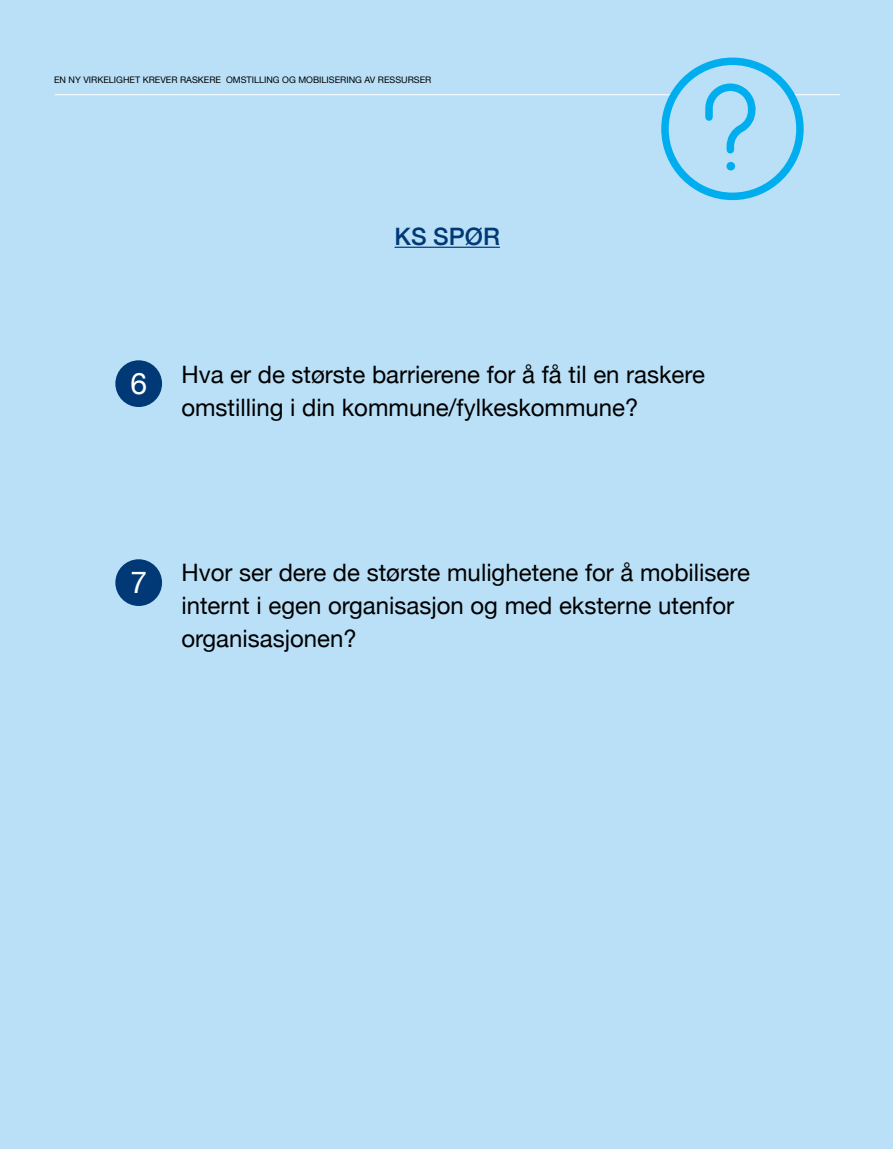
<style>
.page{position:relative;width:893px;height:1149px;background:#fff}
.page>*{position:absolute;margin:0;border:0;box-sizing:border-box;transform-origin:0 0}
.t1{font:30px "Helvetica Neue";color:#fff}
.t2{font:24px/33px "Helvetica Neue";color:#000}
.t3{font:500 24px "Helvetica Neue";color:#003976}
.t4{font:9px "Helvetica Neue";color:#000}
.s1{font-size:30px;color:#fff}
</style>
<div class="page">
<div style="left:0;top:0;width:893px;height:1148px;background:#b9e0f7"></div>
<hr style="left:55px;top:94px;width:785px;height:1px;background:#fff">
<hr style="left:395px;top:246px;width:105px;height:2px;background:#003976">
<div style="left:115px;top:360px;width:47px;height:47px;background:#003976;border-radius:50%"></div>
<div style="left:115px;top:559px;width:47px;height:46px;background:#003976;border-radius:50%"></div>
<svg style="left:657px;top:57px;width:150px;height:144px"></svg>
<p class="t4" style="left:54px;top:74px;width:379px">EN NY VIRKELIGHET KREVER RASKERE OMSTILLING OG MOBILISERING AV RESSURSER</p>
<p class="t3" style="left:395px;top:217px;width:107px">KS SPØR</p>
<p class="t2" style="left:181px;top:359px;width:525px;text-indent:-51px"><span class="s1">6</span> Hva er de største barrierene for å få til en raskere omstilling i din kommune/fylkeskommune?</p>
<p class="t1" style="left:130px;top:560px;width:18px">7</p>
<p class="t2" style="left:181px;top:557px;width:570px">Hvor ser dere de største mulighetene for å mobilisere internt i egen organisasjon og med eksterne utenfor organisasjonen?</p>
</div>
